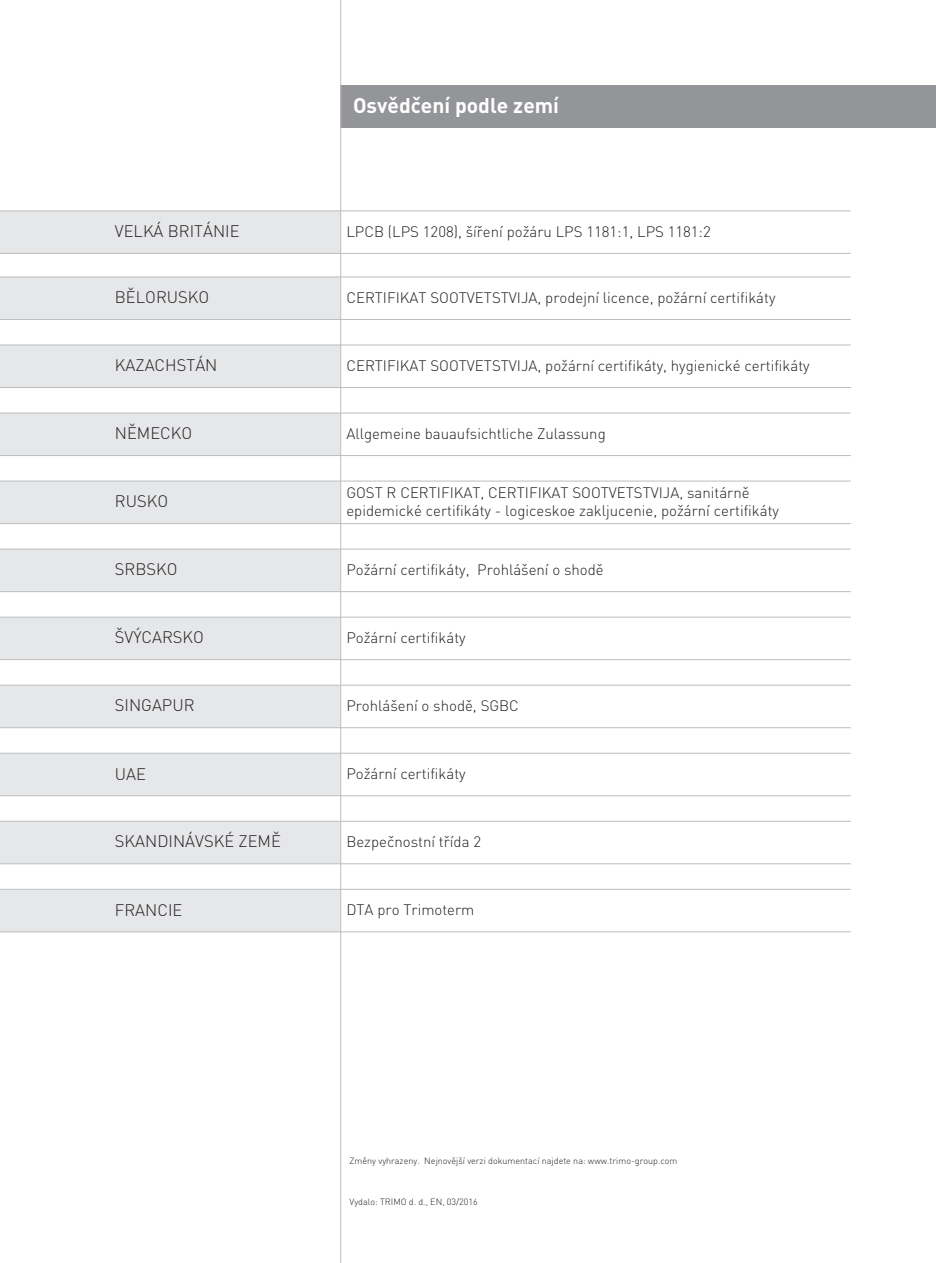
<style>
.page{position:relative;width:936px;height:1263px;background:#fff}
.page>*{position:absolute;margin:0;border:0;box-sizing:border-box;transform-origin:0 0}
.t1{font:700 21px "DIN Pro";color:#fff}
.t2{font:300 16.5px "DIN Pro";color:#231f20}
.t3{font:300 15px/18px "DIN Pro";color:#231f20}
.t4{font:300 9px "DIN Pro";color:#231f20}
</style>
<div class="page">
<div style="left:340px;top:85px;width:595px;height:43px;background:#939598"></div>
<div style="left:0;top:211px;width:340px;height:720px;background:#e6e7e9"></div>
<svg style="left:0;top:254px;width:850px;height:567px"></svg>
<div style="left:0;top:864px;width:340px;height:25px;background:#fff"></div>
<hr style="left:0;top:210px;width:340px;height:1px;background:#bcbdc0">
<hr style="left:340px;top:210px;width:510px;height:1px;background:#bcbdc0">
<hr style="left:0;top:931px;width:340px;height:1px;background:#bcbdc0">
<hr style="left:340px;top:931px;width:510px;height:1px;background:#bcbdc0">
<hr style="left:0;top:253px;width:340px;height:1px;background:#bcbdc0">
<hr style="left:340px;top:253px;width:510px;height:1px;background:#bcbdc0">
<hr style="left:0;top:277px;width:340px;height:1px;background:#bcbdc0">
<hr style="left:340px;top:277px;width:510px;height:1px;background:#bcbdc0">
<hr style="left:0;top:319px;width:340px;height:1px;background:#bcbdc0">
<hr style="left:340px;top:319px;width:510px;height:1px;background:#bcbdc0">
<hr style="left:0;top:345px;width:340px;height:1px;background:#bcbdc0">
<hr style="left:340px;top:345px;width:510px;height:1px;background:#bcbdc0">
<hr style="left:0;top:387px;width:340px;height:1px;background:#bcbdc0">
<hr style="left:340px;top:387px;width:510px;height:1px;background:#bcbdc0">
<hr style="left:0;top:413px;width:340px;height:1px;background:#bcbdc0">
<hr style="left:340px;top:413px;width:510px;height:1px;background:#bcbdc0">
<hr style="left:0;top:455px;width:340px;height:1px;background:#bcbdc0">
<hr style="left:340px;top:455px;width:510px;height:1px;background:#bcbdc0">
<hr style="left:0;top:481px;width:340px;height:1px;background:#bcbdc0">
<hr style="left:340px;top:481px;width:510px;height:1px;background:#bcbdc0">
<hr style="left:0;top:523px;width:340px;height:1px;background:#bcbdc0">
<hr style="left:340px;top:523px;width:510px;height:1px;background:#bcbdc0">
<hr style="left:0;top:549px;width:340px;height:1px;background:#bcbdc0">
<hr style="left:340px;top:549px;width:510px;height:1px;background:#bcbdc0">
<hr style="left:0;top:591px;width:340px;height:1px;background:#bcbdc0">
<hr style="left:340px;top:591px;width:510px;height:1px;background:#bcbdc0">
<hr style="left:0;top:617px;width:340px;height:1px;background:#bcbdc0">
<hr style="left:340px;top:617px;width:510px;height:1px;background:#bcbdc0">
<hr style="left:0;top:659px;width:340px;height:1px;background:#bcbdc0">
<hr style="left:340px;top:659px;width:510px;height:1px;background:#bcbdc0">
<hr style="left:0;top:685px;width:340px;height:1px;background:#bcbdc0">
<hr style="left:340px;top:685px;width:510px;height:1px;background:#bcbdc0">
<hr style="left:0;top:727px;width:340px;height:1px;background:#bcbdc0">
<hr style="left:340px;top:727px;width:510px;height:1px;background:#bcbdc0">
<hr style="left:0;top:753px;width:340px;height:1px;background:#bcbdc0">
<hr style="left:340px;top:753px;width:510px;height:1px;background:#bcbdc0">
<hr style="left:0;top:795px;width:340px;height:1px;background:#bcbdc0">
<hr style="left:340px;top:795px;width:510px;height:1px;background:#bcbdc0">
<hr style="left:0;top:821px;width:340px;height:1px;background:#bcbdc0">
<hr style="left:340px;top:821px;width:510px;height:1px;background:#bcbdc0">
<hr style="left:0;top:863px;width:340px;height:1px;background:#bcbdc0">
<hr style="left:340px;top:863px;width:510px;height:1px;background:#bcbdc0">
<hr style="left:0;top:889px;width:340px;height:1px;background:#bcbdc0">
<hr style="left:340px;top:889px;width:510px;height:1px;background:#bcbdc0">
<hr style="left:340px;top:0;width:1px;height:1263px;background:#bcbdc0">
<h1 class="t1" style="left:353px;top:91px;width:207px">Osvědčení podle zemí</h1>
<p class="t2" style="left:115px;top:220px;width:126px">VELKÁ BRITÁNIE</p>
<p class="t3" style="left:346px;top:222px;width:366px">LPCB (LPS 1208), šíření požáru LPS 1181:1, LPS 1181:2</p>
<p class="t2" style="left:115px;top:286px;width:96px">BĚLORUSKO</p>
<p class="t3" style="left:346px;top:288px;width:430px">CERTIFIKAT SOOTVETSTVIJA, prodejní licence, požární certifikáty</p>
<p class="t2" style="left:115px;top:354px;width:104px">KAZACHSTÁN</p>
<p class="t3" style="left:346px;top:356px;width:465px">CERTIFIKAT SOOTVETSTVIJA, požární certifikáty, hygienické certifikáty</p>
<p class="t2" style="left:115px;top:422px;width:79px">NĚMECKO</p>
<p class="t3" style="left:346px;top:424px;width:261px">Allgemeine bauaufsichtliche Zulassung</p>
<p class="t2" style="left:115px;top:490px;width:55px">RUSKO</p>
<p class="t3" style="left:346px;top:483px;width:434px">GOST R CERTIFIKAT, CERTIFIKAT SOOTVETSTVIJA, sanitárně epidemické certifikáty - logiceskoe zakljucenie, požární certifikáty</p>
<p class="t2" style="left:115px;top:558px;width:64px">SRBSKO</p>
<p class="t3" style="left:346px;top:560px;width:259px">Požární certifikáty, Prohlášení o shodě</p>
<p class="t2" style="left:115px;top:626px;width:91px">ŠVÝCARSKO</p>
<p class="t3" style="left:346px;top:628px;width:121px">Požární certifikáty</p>
<p class="t2" style="left:115px;top:694px;width:81px">SINGAPUR</p>
<p class="t3" style="left:346px;top:696px;width:174px">Prohlášení o shodě, SGBC</p>
<p class="t2" style="left:115px;top:763px;width:33px">UAE</p>
<p class="t3" style="left:346px;top:764px;width:121px">Požární certifikáty</p>
<p class="t2" style="left:115px;top:830px;width:167px">SKANDINÁVSKÉ ZEMĚ</p>
<p class="t3" style="left:346px;top:832px;width:136px">Bezpečnostní třída 2</p>
<p class="t2" style="left:115px;top:898px;width:69px">FRANCIE</p>
<p class="t3" style="left:346px;top:900px;width:130px">DTA pro Trimoterm</p>
<p class="t4" style="left:349px;top:1155px;width:329px">Změny vyhrazeny. Nejnovější verzi dokumentací najdete na: www.trimo-group.com</p>
<p class="t4" style="left:349px;top:1195px;width:130px">Vydalo: TRIMO d. d., EN, 03/2016</p>
</div>
